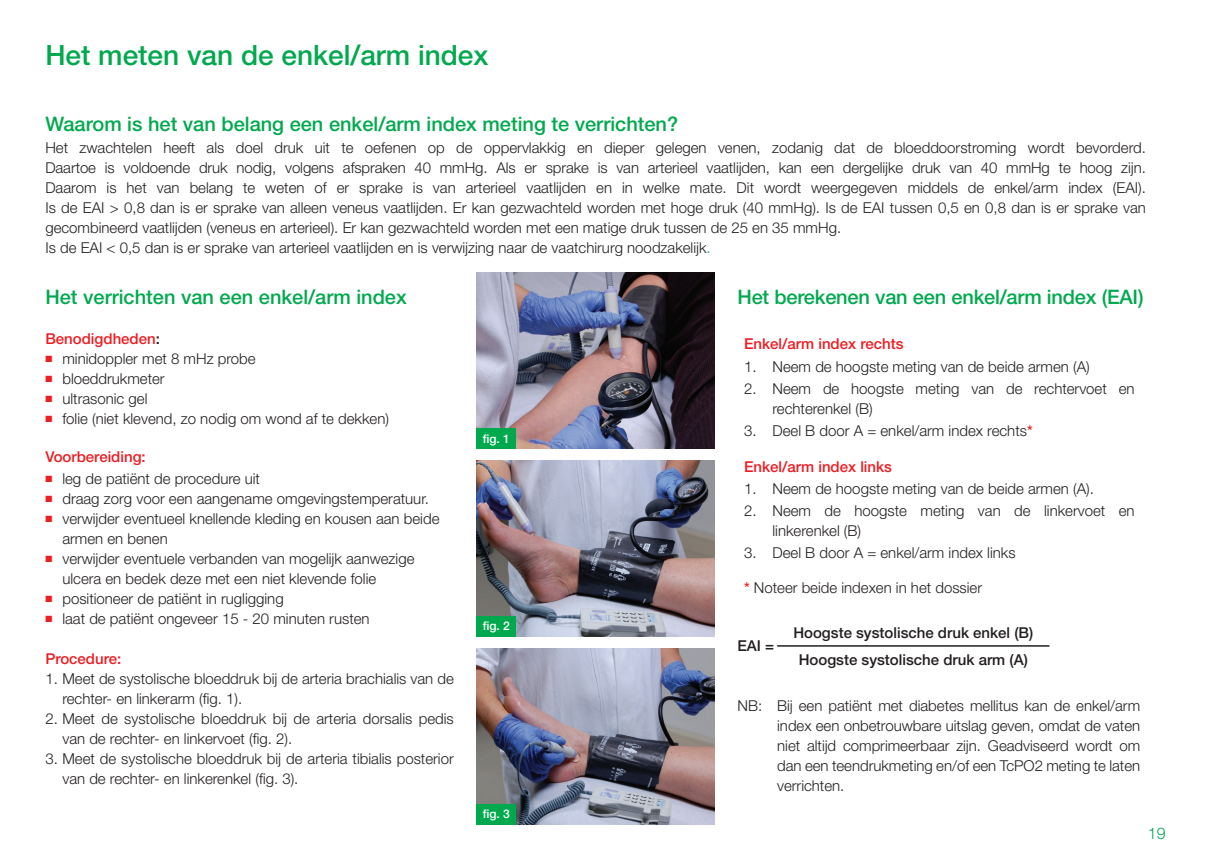
<style>
.page{position:relative;width:1214px;height:862px;background:#fff}
.page>*{position:absolute;margin:0;border:0;box-sizing:border-box;transform-origin:0 0}
.t1{font:500 28px "Helvetica Neue LT Pro";color:#00a94e}
.t2{font:500 20px "Helvetica Neue LT Std";color:#00a94e}
.t3{font:300 16px "Helvetica Neue LT Pro";color:#00a94e}
.t4{font:300 15px/20px "Helvetica Neue LT Pro";color:#231f20}
.t5{font:500 15px "Helvetica Neue LT Std";color:#ee1d23}
.t6{font:500 15px/27.6px "Helvetica Neue LT Std";color:#231f20;text-align:center}
.t7{font:500 12px "Helvetica Neue LT Std";color:#fff}
.s1{color:#00a94e}
.s2{color:#231f20}
.s3{color:#ee1d23}
.s4{font-weight:500;color:#ee1d23}
</style>
<div class="page">
<hr style="left:777px;top:645px;width:272px;height:1px;background:#231f20">
<img style="left:476px;top:648px;width:238px;height:176px">
<div style="left:476px;top:804px;width:40px;height:20px;background:#00a94e"></div>
<img style="left:476px;top:460px;width:238px;height:176px">
<div style="left:476px;top:616px;width:40px;height:20px;background:#00a94e"></div>
<img style="left:476px;top:272px;width:238px;height:176px">
<div style="left:476px;top:428px;width:40px;height:20px;background:#00a94e"></div>
<h1 class="t1" style="left:45px;top:39px;width:444px">Het meten van de enkel/arm index</h1>
<h2 class="t2" style="left:45px;top:112px;width:634px">Waarom is het van belang een enkel/arm index meting te verrichten?</h2>
<p class="t4" style="left:45px;top:138px;width:1101px">Het zwachtelen heeft als doel druk uit te oefenen op de oppervlakkig en dieper gelegen venen, zodanig dat de bloeddoorstroming wordt bevorderd.<br>Daartoe is voldoende druk nodig, volgens afspraken 40 mmHg. Als er sprake is van arterieel vaatlijden, kan een dergelijke druk van 40 mmHg te hoog zijn.<br>Daarom is het van belang te weten of er sprake is van arterieel vaatlijden en in welke mate. Dit wordt weergegeven middels de enkel/arm index (EAI).<br>Is de EAI &gt; 0,8 dan is er sprake van alleen veneus vaatlijden. Er kan gezwachteld worden met hoge druk (40 mmHg). Is de EAI tussen 0,5 en 0,8 dan is er sprake van gecombineerd vaatlijden (veneus en arterieel). Er kan gezwachteld worden met een matige druk tussen de 25 en 35 mmHg.<br>Is de EAI &lt; 0,5 dan is er sprake van arterieel vaatlijden en is verwijzing naar de vaatchirurg noodzakelijk<span class="s1">.</span></p>
<h2 class="t2" style="left:45px;top:284px;width:363px">Het verrichten van een enkel/arm index</h2>
<p class="t5" style="left:45px;top:329px;width:116px">Benodigdheden<span class="s2">:</span></p>
<p class="t4" style="left:45px;top:348px;width:212px"><span class="s3">■</span> minidoppler met 8 mHz probe</p>
<p class="t4" style="left:45px;top:368px;width:121px"><span class="s3">■</span> bloeddrukmeter</p>
<p class="t4" style="left:45px;top:388px;width:104px"><span class="s3">■</span> ultrasonic gel</p>
<p class="t4" style="left:45px;top:408px;width:345px"><span class="s3">■</span> folie (niet klevend, zo nodig om wond af te dekken)</p>
<p class="t5" style="left:45px;top:447px;width:102px">Voorbereiding:</p>
<p class="t4" style="left:45px;top:468px;width:216px"><span class="s3">■</span> leg de patiënt de procedure uit</p>
<p class="t4" style="left:45px;top:488px;width:385px"><span class="s3">■</span> draag zorg voor een aangename omgevingstemperatuur.</p>
<p class="t4" style="left:62px;top:508px;width:378px;text-indent:-17px"><span class="s3">■</span> verwijder eventueel knellende kleding en kousen aan beide armen en benen</p>
<p class="t4" style="left:62px;top:548px;width:353px;text-indent:-17px"><span class="s3">■</span> verwijder eventuele verbanden van mogelijk aanwezige ulcera en bedek deze met een niet klevende folie</p>
<p class="t4" style="left:45px;top:588px;width:240px"><span class="s3">■</span> positioneer de patiënt in rugligging</p>
<p class="t4" style="left:45px;top:608px;width:326px"><span class="s3">■</span> laat de patiënt ongeveer 15 - 20 minuten rusten</p>
<p class="t5" style="left:45px;top:649px;width:77px">Procedure:</p>
<p class="t4" style="left:62px;top:668px;width:393px;text-indent:-17px">1. Meet de systolische bloeddruk bij de arteria brachialis van de rechter- en linkerarm (fig. 1).</p>
<p class="t4" style="left:62px;top:708px;width:393px;text-indent:-17px">2. Meet de systolische bloeddruk bij de arteria dorsalis pedis van de rechter- en linkervoet (fig. 2).</p>
<p class="t4" style="left:62px;top:748px;width:393px;text-indent:-17px">3. Meet de systolische bloeddruk bij de arteria tibialis posterior van de rechter- en linkerenkel (fig. 3).</p>
<p class="t7" style="left:482px;top:431px;width:29px">fig. 1</p>
<p class="t7" style="left:482px;top:619px;width:29px">fig. 2</p>
<p class="t7" style="left:482px;top:807px;width:29px">fig. 3</p>
<h2 class="t2" style="left:737px;top:284px;width:407px">Het berekenen van een enkel/arm index (EAI)</h2>
<p class="t5" style="left:744px;top:335px;width:161px">Enkel/arm index rechts</p>
<p class="t4" style="left:744px;top:356px;width:347px">1. Neem de hoogste meting van de beide armen (A)</p>
<p class="t4" style="left:772px;top:378px;width:363px;text-indent:-28px">2. Neem de hoogste meting van de rechtervoet en rechterenkel (B)</p>
<p class="t4" style="left:744px;top:420px;width:290px">3. Deel B door A = enkel/arm index rechts<span class="s4">*</span></p>
<p class="t5" style="left:744px;top:457px;width:149px">Enkel/arm index links</p>
<p class="t4" style="left:744px;top:478px;width:351px">1. Neem de hoogste meting van de beide armen (A).</p>
<p class="t4" style="left:772px;top:500px;width:363px;text-indent:-28px">2. Neem de hoogste meting van de linkervoet en linkerenkel (B)</p>
<p class="t4" style="left:744px;top:542px;width:273px">3. Deel B door A = enkel/arm index links</p>
<p class="t4" style="left:744px;top:577px;width:239px"><span class="s4">*</span> Noteer beide indexen in het dossier</p>
<p class="t6" style="left:793px;top:618px;width:241px">Hoogste systolische druk enkel (B)<br>Hoogste systolische druk arm (A)</p>
<p class="t4" style="left:777px;top:695px;width:364px;text-align:justify;text-indent:-40px">NB: Bij een patiënt met diabetes mellitus kan de enkel/arm index een onbetrouwbare uitslag geven, omdat de vaten niet altijd comprimeerbaar zijn. Geadviseerd wordt om dan een teendrukmeting en/of een TcPO2 meting te laten verrichten.</p>
<p class="t6" style="left:737px;top:632px;width:38px">EAI =</p>
<p class="t3" style="left:1147px;top:824px;width:19px">19</p>
</div>
